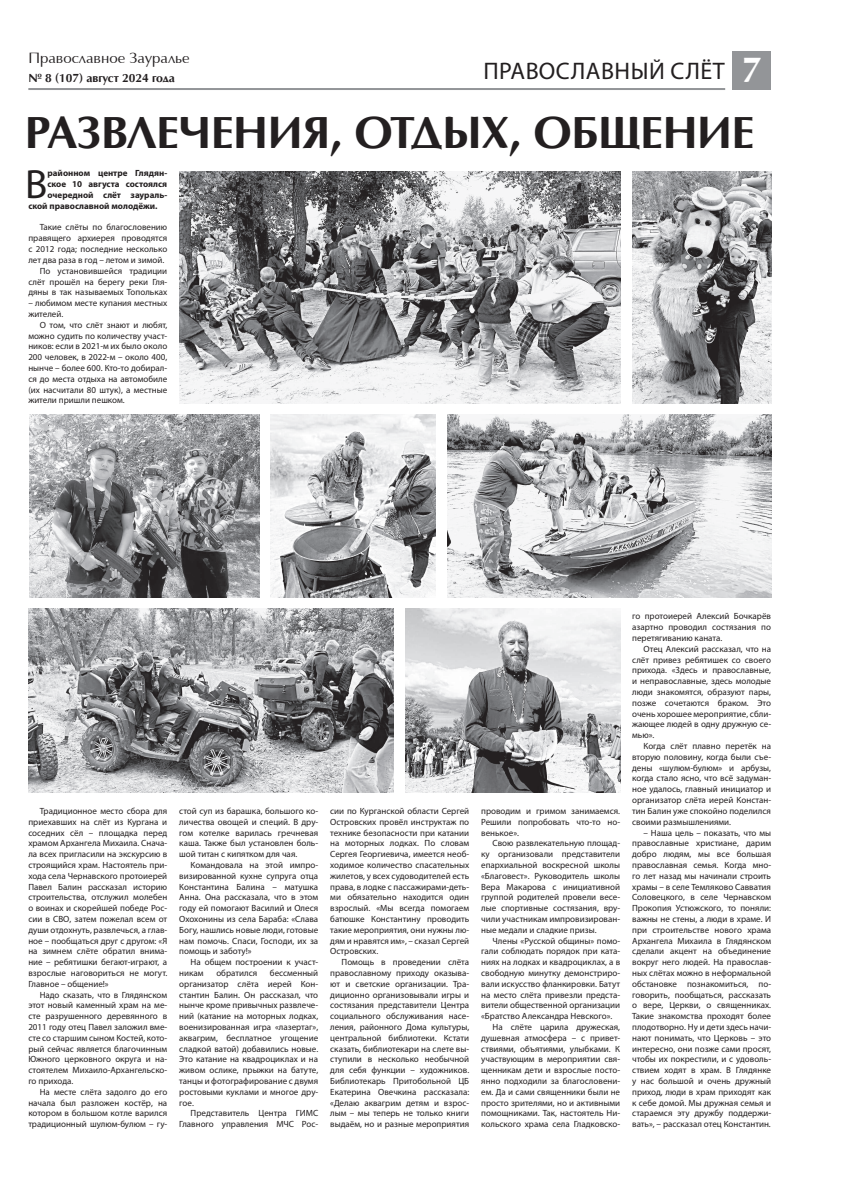
<style>
.page{position:relative;width:842px;height:1191px;background:#fff}
.page>*{position:absolute;margin:0;border:0;box-sizing:border-box;transform-origin:0 0}
.t1{font:700 46px "AG Opus";letter-spacing:-.01em;color:#231f20}
.t2{font:41px "Myriad Pro";color:#231f20}
.t3{font:700 36px "AG Opus";color:#fff}
.t4{font:24px "Myriad Pro";color:#231f20}
.t5{font:15px "AG Opus";color:#231f20}
.t6{font:700 12px "AG Opus";color:#231f20}
.t7{font:9px/10.8px "Myriad Pro";color:#231f20;text-align:justify}
.t8{font:700 9px "Myriad Pro";color:#231f20}
</style>
<div class="page">
<div style="left:732px;top:51px;width:39px;height:39px;background:#939598"></div>
<hr style="left:28px;top:88px;width:697px;height:2px;background:#939598">
<img style="left:179px;top:171px;width:441px;height:232px">
<img style="left:448px;top:414px;width:323px;height:184px">
<img style="left:28px;top:608px;width:366px;height:184px">
<img style="left:29px;top:414px;width:230px;height:184px">
<img style="left:271px;top:414px;width:165px;height:184px">
<img style="left:406px;top:608px;width:214px;height:184px">
<img style="left:632px;top:171px;width:139px;height:232px">
<h3 class="t5" style="left:28px;top:49px;width:163px">Православное Зауралье</h3>
<h3 class="t6" style="left:28px;top:71px;width:148px">№ 8 (107) август 2024 года</h3>
<h3 class="t4" style="left:483px;top:56px;width:31px">Православн</h3>
<h3 class="t4" style="left:631px;top:56px;width:93px">ый слёт</h3>
<h3 class="t3" style="left:742px;top:49px;width:22px">7</h3>
<h1 class="t1" style="left:25px;top:106px;width:731px">Развлечения, отдых, общение</h1>
<h2 class="t2" style="left:25px;top:159px;width:24px">В</h2>
<p class="t8" style="left:47px;top:167px;width:121px">районном центре Глядян-</p>
<p class="t8" style="left:47px;top:178px;width:121px">ское 10 августа состоялся</p>
<p class="t8" style="left:47px;top:189px;width:121px">очередной слёт заураль-</p>
<p class="t8" style="left:28px;top:200px;width:131px">ской православной молодёжи.</p>
<p class="t7" style="left:40px;top:222px;width:129px">Такие слёты по благословению</p>
<p class="t7" style="left:28px;top:233px;width:140px">правящего архиерея проводятся</p>
<p class="t7" style="left:28px;top:243px;width:140px">с 2012 года; последние несколько</p>
<p class="t7" style="left:28px;top:254px;width:137px">лет два раза в год – летом и зимой.</p>
<p class="t7" style="left:40px;top:265px;width:129px">По установившейся традиции</p>
<p class="t7" style="left:28px;top:276px;width:140px">слёт прошёл на берегу реки Гля-</p>
<p class="t7" style="left:28px;top:287px;width:140px">дяны в так называемых Топольках</p>
<p class="t7" style="left:28px;top:297px;width:140px">– любимом месте купания местных жителей.</p>
<p class="t7" style="left:28px;top:319px;width:140px;text-indent:11px">О том, что слёт знают и любят, можно судить по количеству участ&shy;ников: если в 2021-м их было около 200 человек, в 2022-м – около 400, нынче – более 600. Кто-то добирал&shy;ся до места отдыха на автомобиле (их насчитали 80 штук), а местные жители пришли пешком.</p>
<p class="t7" style="left:28px;top:805px;width:140px;text-indent:11px">Традиционное место сбора для приехавших на слёт из Кургана и соседних сёл – площадка перед храмом Архангела Михаила. Снача&shy;ла всех пригласили на экскурсию в строящийся храм. Настоятель при&shy;хода села Чернавского протоиерей Павел Балин рассказал историю строительства, отслужил молебен о воинах и скорейшей победе Рос&shy;сии в СВО, затем пожелал всем от души отдохнуть, развлечься, а глав&shy;ное – пообщаться друг с другом: «Я на зимнем слёте обратил внима&shy;ние – ребятишки бегают-играют, а взрослые наговориться не могут.<br>Главное – общение!»</p>
<p class="t7" style="left:28px;top:989px;width:140px;text-indent:11px">Надо сказать, что в Глядянском этот новый каменный храм на ме&shy;сте разрушенного деревянного в 2011 году отец Павел заложил вме&shy;сте со старшим сыном Костей, кото&shy;рый сейчас является благочинным Южного церковного округа и на&shy;стоятелем Михаило-Архангельско&shy;го прихода.</p>
<p class="t7" style="left:28px;top:1086px;width:140px;text-indent:11px">На месте слёта задолго до его начала был разложен костёр, на котором в большом котле варился традиционный шулюм-булюм – гу-</p>
<p class="t7" style="left:179px;top:805px;width:140px">стой суп из барашка, большого ко&shy;личества овощей и специй. В дру&shy;гом котелке варилась гречневая каша. Также был установлен боль&shy;шой титан с кипятком для чая.</p>
<p class="t7" style="left:179px;top:859px;width:140px;text-indent:11px">Командовала на этой импро&shy;визированной кухне супруга отца Константина Балина – матушка Анна. Она рассказала, что в этом году ей помогают Василий и Олеся Охохонины из села Бараба: «Слава Богу, нашлись новые люди, готовые нам помочь. Спаси, Господи, их за помощь и заботу!»</p>
<p class="t7" style="left:179px;top:956px;width:140px;text-indent:11px">На общем построении к участ&shy;никам</p>
<p class="t7" style="left:179px;top:967px;width:140px;text-indent:91px">бессменный организатор слёта иерей Кон&shy;стантин Балин. Он рассказал, что нынче кроме привычных развлече&shy;ний (катание на моторных лодках, военизированная игра «лазертаг», аквагрим, бесплатное угощение сладкой ватой) добавились новые.<br>Это катание на квадроциклах и на живом ослике, прыжки на батуте, танцы и фотографирование с двумя ростовыми куклами и многое дру&shy;гое.</p>
<p class="t7" style="left:179px;top:1107px;width:140px;text-align:right">Представитель Центра ГИМС<br>Главного управления МЧС Рос-</p>
<p class="t7" style="left:216px;top:967px;width:42px">обратился</p>
<p class="t7" style="left:330px;top:805px;width:140px">сии по Курганской области Сергей Островских провёл инструктаж по технике безопасности при катании на моторных лодках. По словам Сергея Георгиевича, имеется необ&shy;ходимое количество спасательных жилетов, у всех судоводителей есть права, в лодке с пассажирами-деть&shy;ми обязательно находится один взрослый. «Мы всегда помогаем батюшке Константину проводить такие мероприятия, они нужны лю&shy;дям и нравятся им», – сказал Сергей Островских.</p>
<p class="t7" style="left:330px;top:956px;width:140px;text-indent:11px">Помощь в проведении слёта православному приходу оказыва&shy;ют и светские организации. Тра&shy;диционно организовывали игры и состязания представители Центра социального обслуживания насе&shy;ления, районного Дома культуры, центральной библиотеки. Кстати сказать, библиотекари на слете вы&shy;ступили в несколько необычной для себя функции – художников.<br>Библиотекарь Притобольной ЦБ Екатерина Овечкина рассказала: «Делаю аквагрим детям и взрос&shy;лым – мы теперь не только книги выдаём, но и разные мероприятия</p>
<p class="t7" style="left:481px;top:805px;width:140px">проводим и гримом занимаемся.<br>Решили попробовать что-то но&shy;венькое».</p>
<p class="t7" style="left:481px;top:837px;width:140px;text-indent:11px">Свою развлекательную площад&shy;ку организовали представители епархиальной воскресной школы «Благовест». Руководитель школы Вера Макарова с инициативной группой родителей провели весе&shy;лые спортивные состязания, вру&shy;чили участникам импровизирован&shy;ные медали и сладкие призы.</p>
<p class="t7" style="left:492px;top:935px;width:129px">Члены «Русской общины» помо-</p>
<p class="t7" style="left:481px;top:945px;width:140px">гали соблюдать порядок при ката-</p>
<p class="t7" style="left:481px;top:956px;width:140px">ниях на лодках и квадроциклах, а в</p>
<p class="t7" style="left:481px;top:967px;width:140px">свободную минутку демонстриро-</p>
<p class="t7" style="left:481px;top:978px;width:140px">вали искусство фланкировки. Батут</p>
<p class="t7" style="left:481px;top:989px;width:140px">на место слёта привезли предста-</p>
<p class="t7" style="left:481px;top:999px;width:140px">вители общественной организации</p>
<p class="t7" style="left:481px;top:1010px;width:133px">«Братство Александра Невского».</p>
<p class="t7" style="left:492px;top:1021px;width:129px">На слёте царила дружеская,</p>
<p class="t7" style="left:481px;top:1032px;width:140px">душевная атмосфера – с привет-</p>
<p class="t7" style="left:481px;top:1043px;width:140px">ствиями, объятиями, улыбками. К</p>
<p class="t7" style="left:481px;top:1053px;width:140px">участвующим в мероприятии свя-</p>
<p class="t7" style="left:481px;top:1064px;width:140px">щенникам дети и взрослые посто-</p>
<p class="t7" style="left:481px;top:1075px;width:140px">янно подходили за благословени-</p>
<p class="t7" style="left:481px;top:1086px;width:140px">ем. Да и сами священники были не</p>
<p class="t7" style="left:481px;top:1097px;width:140px">просто зрителями, но и активными</p>
<p class="t7" style="left:481px;top:1107px;width:140px">помощниками. Так, настоятель Ни-</p>
<p class="t7" style="left:481px;top:1118px;width:140px">кольского храма села Гладковско-</p>
<p class="t7" style="left:632px;top:611px;width:140px">го протоиерей Алексий Бочкарёв азартно проводил состязания по перетягиванию каната.</p>
<p class="t7" style="left:632px;top:643px;width:140px;text-indent:11px">Отец Алексий рассказал, что на слёт привез ребятишек со своего прихода. «Здесь и православные, и неправославные, здесь молодые люди знакомятся, образуют пары, позже сочетаются браком. Это очень хорошее мероприятие, сбли&shy;жающее людей в одну дружную се&shy;мью».</p>
<p class="t7" style="left:632px;top:740px;width:140px;text-indent:11px">Когда слёт плавно перетёк на вторую половину, когда были съе&shy;дены «шулюм-булюм» и арбузы, когда стало ясно, что всё задуман&shy;ное удалось, главный инициатор и организатор слёта иерей Констан&shy;тин Балин уже спокойно поделился своими размышлениями.</p>
<p class="t7" style="left:632px;top:827px;width:140px;text-indent:11px">– Наша цель – показать, что мы православные христиане, дарим добро людям, мы все большая православная семья. Когда мно&shy;го лет назад мы начинали строить храмы – в селе Темляково Савватия Соловецкого, в селе Чернавском Прокопия Устюжского, то поняли: важны не стены, а люди в храме. И при строительстве нового храма Архангела Михаила в Глядянском сделали акцент на объединение вокруг него людей. На православ&shy;ных слётах можно в неформальной обстановке познакомиться, по&shy;говорить, пообщаться, рассказать о вере, Церкви, о священниках.<br>Такие знакомства проходят более плодотворно. Ну и дети здесь начи&shy;нают понимать, что Церковь – это интересно, они позже сами просят, чтобы их покрестили, и с удоволь&shy;ствием ходят в храм. В Глядянке у нас большой и очень дружный приход, люди в храм приходят как к себе домой. Мы дружная семья и стараемся эту дружбу поддержи&shy;вать», – рассказал отец Константин.</p>
</div>
